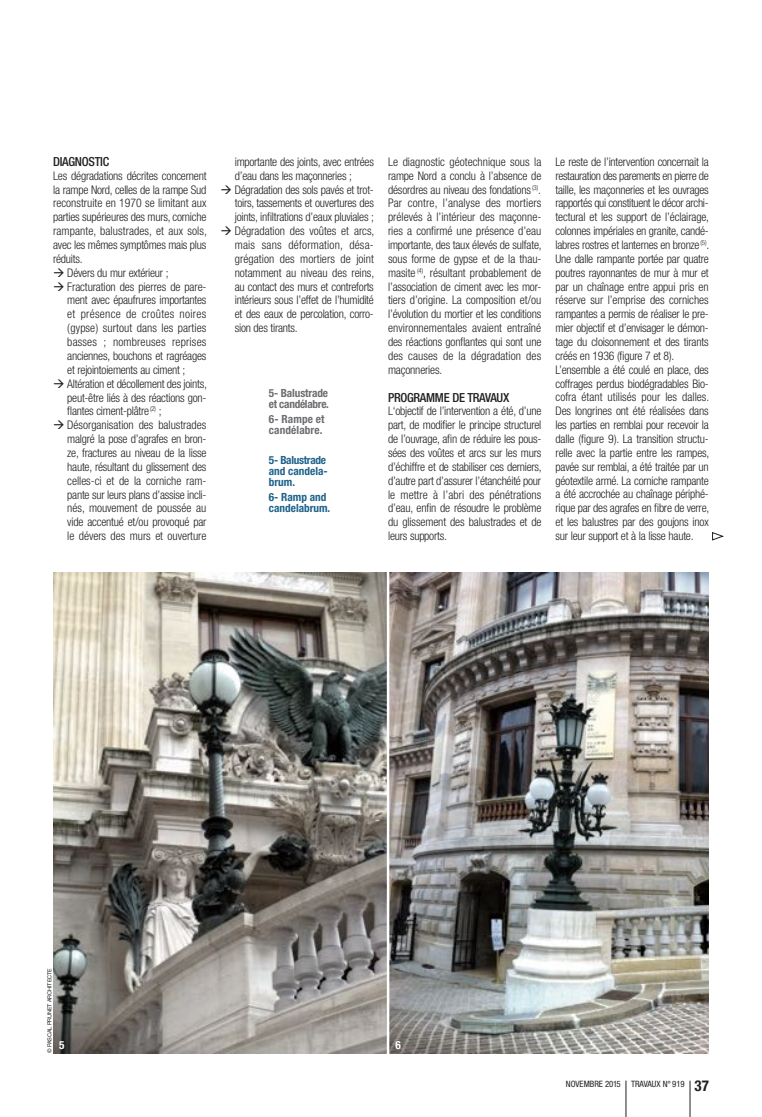
<style>
.page{position:relative;width:762px;height:1117px;background:#fff}
.page>*{position:absolute;margin:0;border:0;box-sizing:border-box;transform-origin:0 0}
.t1{font:500 condensed 12.5px "Helvetica Neue";letter-spacing:-.025em;color:#231f20}
.t2{font:300 condensed 11.88px/13.9px "Helvetica Neue";letter-spacing:-.02em;color:#231f20;text-align:justify}
.t3{font:700 condensed 11.25px/11.2px "Helvetica Neue";color:#1e628a}
.t4{font:700 condensed 11.25px/11.2px "Helvetica Neue";letter-spacing:-.01em;color:#6c6d70}
.t5{font:700 condensed 11.25px/11.2px "Helvetica Neue";letter-spacing:.01em;color:#6c6d70}
.t6{font:700 condensed 11.25px "Helvetica Neue";color:#fff}
.t7{font:condensed 8.75px "Helvetica Neue";color:#231f20}
.t8{font:5.62px "Helvetica Neue";letter-spacing:-.02em;color:#231f20}
.s1{font-weight:700;font-size:15px}
</style>
<div class="page">
<hr style="left:626px;top:1080px;width:1px;height:36px;background:#231f20">
<hr style="left:690px;top:1080px;width:1px;height:36px;background:#231f20">
<img style="left:53px;top:572px;width:334px;height:480px">
<img style="left:389px;top:572px;width:320px;height:480px">
<svg style="left:712px;top:532px;width:11px;height:8px"></svg>
<p class="t1" style="left:53px;top:154px;width:57px">DIAGNOSTIC</p>
<p class="t2" style="left:53px;top:168px;width:155px">Les dégradations décrites concernent la rampe Nord, celles de la rampe Sud reconstruite en 1970 se limitant aux parties supérieures des murs, corniche rampante, balustrades, et aux sols, avec les mêmes symptômes mais plus réduits.</p>
<p class="t2" style="left:53px;top:265px;width:117px">→ Dévers du mur extérieur ;</p>
<p class="t2" style="left:67px;top:279px;width:141px;text-indent:-14px">→ Fracturation des pierres de pare&shy;ment avec épaufrures importantes et présence de croûtes noires (gypse) surtout dans les parties basses ; nombreuses reprises anciennes, bouchons et ragréages et rejointoiements au ciment ;</p>
<p class="t2" style="left:67px;top:376px;width:141px;text-indent:-14px">→ Altération et décollement des joints, peut-être liés à des réactions gon&shy;flantes ciment-plâtre <sup>(2)</sup> ;</p>
<p class="t2" style="left:67px;top:418px;width:141px;text-indent:-14px">→ Désorganisation des balustrades malgré la pose d’agrafes en bron&shy;ze, fractures au niveau de la lisse haute, résultant du glissement des celles-ci et de la corniche ram&shy;pante sur leurs plans d’assise incli&shy;nés, mouvement de poussée au vide accentué et/ou provoqué par le dévers des murs et ouverture</p>
<p class="t2" style="left:235px;top:154px;width:141px">importante des joints, avec entrées d’eau dans les maçonneries ;</p>
<p class="t2" style="left:235px;top:182px;width:141px;text-indent:-14px">→ Dégradation des sols pavés et trot&shy;toirs, tassements et ouvertures des joints, infiltrations d’eaux pluviales ;</p>
<p class="t2" style="left:235px;top:224px;width:141px;text-indent:-14px">→ Dégradation des voûtes et arcs, mais sans déformation, désa&shy;grégation des mortiers de joint notamment au niveau des reins, au contact des murs et contreforts intérieurs sous l’effet de l’humidité et des eaux de percolation, corro&shy;sion des tirants.</p>
<p class="t4" style="left:269px;top:387px;width:62px">5- Balustrade et candélabre.</p>
<p class="t5" style="left:269px;top:413px;width:57px">6- Rampe et candélabre.</p>
<p class="t3" style="left:269px;top:454px;width:60px">5- Balustrade and candela&shy;brum.</p>
<p class="t3" style="left:269px;top:491px;width:63px">6- Ramp and candelabrum.</p>
<p class="t2" style="left:388px;top:155px;width:155px">Le diagnostic géotechnique sous la rampe Nord a conclu à l’absence de désordres au niveau des fondations <sup>(3)</sup>.<br>Par contre, l’analyse des mortiers prélevés à l’intérieur des maçonne&shy;ries a confirmé une présence d’eau importante, des taux élevés de sulfate, sous forme de gypse et de la thau&shy;masite <sup>(4)</sup>, résultant probablement de l’association de ciment avec les mor&shy;tiers d’origine. La composition et/ou l’évolution du mortier et les conditions environnementales avaient entraîné des réactions gonflantes qui sont une des causes de la dégradation des maçonneries.</p>
<p class="t1" style="left:388px;top:389px;width:28px">PROGRAMM</p>
<p class="t1" style="left:444px;top:389px;width:67px">E DE TRAVAUX</p>
<p class="t2" style="left:388px;top:404px;width:155px">L‘objectif de l’intervention a été, d’une part, de modifier le principe structurel de l’ouvrage, afin de réduire les pous&shy;sées des voûtes et arcs sur les murs d’échiffre et de stabiliser ces derniers, d’autre part d’assurer l’étanchéité pour le mettre à l’abri des pénétrations d’eau, enfin de résoudre le problème du glissement des balustrades et de leurs supports.</p>
<p class="t2" style="left:555px;top:154px;width:155px;text-align:left">Le reste de l’intervention concernait la restauration des parements en pierre de taille, les maçonneries et les ouvrages rapportés qui constituent le décor archi&shy;tectural et les support de l’éclairage, colonnes impériales en granite, candé&shy;labres rostres et lanternes en bronze <sup>(5)</sup>.<br>Une dalle rampante portée par quatre poutres rayonnantes de mur à mur et par un chaînage entre appui pris en réserve sur l’emprise des corniches rampantes a permis de réaliser le pre&shy;mier objectif et d’envisager le démon&shy;tage du cloisonnement et des tirants créés en 1936 (figure 7 et 8).<br>L’ensemble a été coulé en place, des coffrages perdus biodégradables Bio&shy;cofra étant utilisés pour les dalles.<br>Des longrines ont été réalisées dans les parties en remblai pour recevoir la dalle (figure 9). La transition structu&shy;relle avec la partie entre les rampes, pavée sur remblai, a été traitée par un géotextile armé. La corniche rampante a été accrochée au chaînage périphé&shy;rique par des agrafes en fibre de verre, et les balustres par des goujons inox sur leur support et à la lisse haute.</p>
<p class="t8" style="left:46px;top:1052px;width:86px;rotate:-90deg">© Pascal Prunet Arch itecte</p>
<p class="t6" style="left:59px;top:1037px;width:7px">5</p>
<p class="t6" style="left:395px;top:1037px;width:7px">6</p>
<p class="t7" style="left:566px;top:1078px;width:145px">NOVEMBRE 2015 TRAVAUX N° 919 <span class="s1">37</span></p>
</div>
